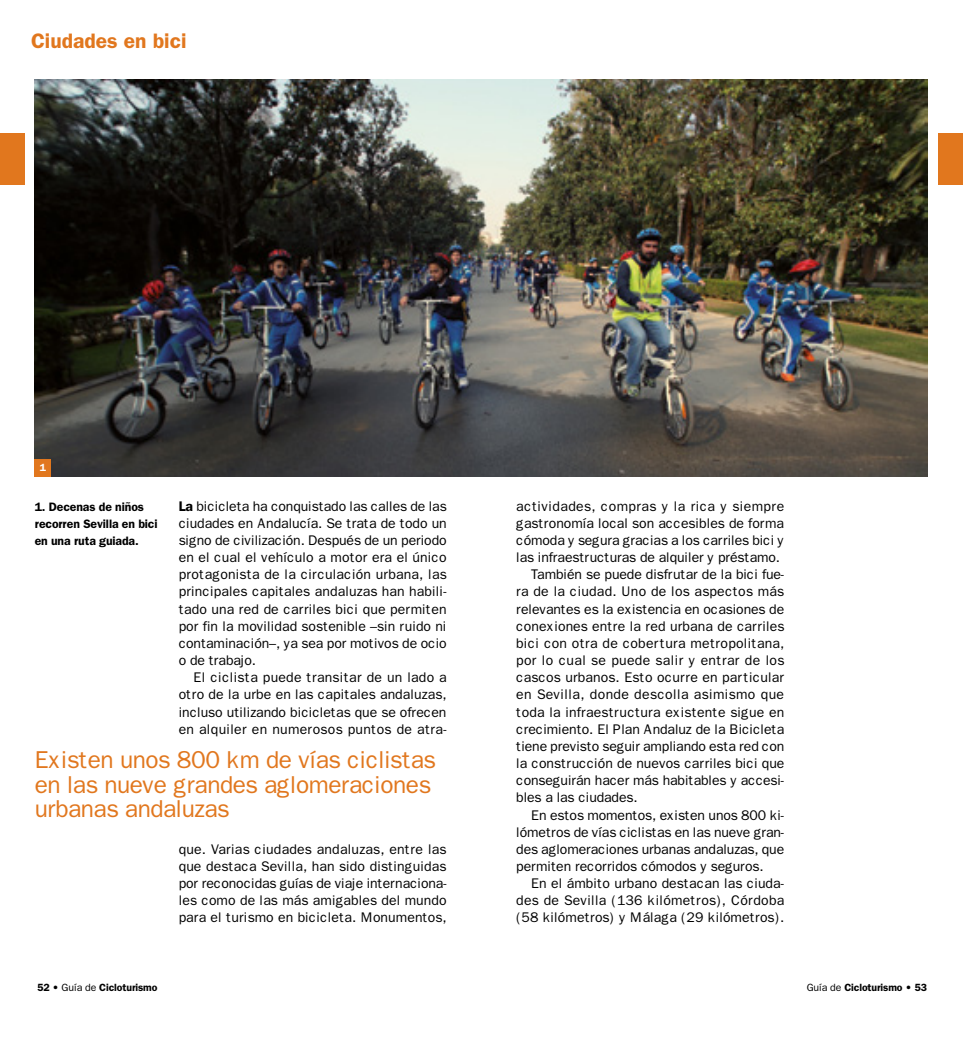
<style>
.page{position:relative;width:963px;height:1042px;background:#fff}
.page>*{position:absolute;margin:0;border:0;box-sizing:border-box;transform-origin:0 0}
.CB-Destacado{font:24.5px/24.5px "Franklin Gothic";letter-spacing:-.02em;color:#e1771e}
.t1{font:600 21px "Franklin Gothic";color:#e1771e}
.Texto{font:14px/17.2px "Franklin Gothic";letter-spacing:-.005em;color:#000;text-align:justify}
.Texto_primer_parrafo{font:14px/17.2px "Franklin Gothic";letter-spacing:-.01em;color:#000;text-align:justify}
.Pie_foto{font:600 12.25px/17.2px "Franklin Gothic";letter-spacing:-.01em;color:#000}
.t2{font:600 10.5px "Franklin Gothic";letter-spacing:-.01em;color:#000}
.NV-Números_fotos{font:600 10.5px "Franklin Gothic";color:#fff}
.s1{font-weight:600}
.s2{font-weight:400}
</style>
<div class="page">
<div style="left:0;top:133px;width:25px;height:52px;background:#e1771e"></div>
<div style="left:938px;top:133px;width:24px;height:52px;background:#e1771e"></div>
<img style="left:35px;top:79px;width:891px;height:397px">
<div style="left:35px;top:459px;width:16px;height:17px;background:#e1771e"></div>
<h2 class="t1" style="left:31px;top:28px;width:157px">Ciudades en bici</h2>
<p class="NV-Números_fotos" style="left:40px;top:462px;width:8px">1</p>
<p class="Pie_foto" style="left:35px;top:498px;width:124px">1. Decenas de niños recorren Sevilla en bici en una ruta guiada.</p>
<p class="Texto_primer_parrafo" style="left:179px;top:497px;width:269px"><span class="s1">La</span> bicicleta ha conquistado las calles de las ciudades en Andalucía. Se trata de todo un signo de civilización. Después de un periodo en el cual el vehículo a motor era el único protagonista de la circulación urbana, las principales capitales andaluzas han habili&shy;tado una red de carriles bici que permiten por fin la movilidad sostenible –sin ruido ni contaminación–, ya sea por motivos de ocio o de trabajo.</p>
<p class="Texto" style="left:179px;top:669px;width:269px;text-indent:15px">El ciclista puede transitar de un lado a otro de la urbe en las capitales andaluzas, incluso utilizando bicicletas que se ofrecen en alquiler en numerosos puntos de atra-</p>
<p class="CB-Destacado" style="left:35px;top:747px;width:402px">Existen unos 800 km de vías ciclistas en las nueve grandes aglomeraciones urbanas andaluzas</p>
<p class="Texto" style="left:179px;top:840px;width:269px">que. Varias ciudades andaluzas, entre las que destaca Sevilla, han sido distinguidas por reconocidas guías de viaje internaciona&shy;les como de las más amigables del mundo para el turismo en bicicleta. Monumentos,</p>
<p class="Texto" style="left:516px;top:497px;width:269px">actividades, compras y la rica y siempre gastronomía local son accesibles de forma cómoda y segura gracias a los carriles bici y las infraestructuras de alquiler y préstamo.</p>
<p class="Texto" style="left:516px;top:566px;width:270px;text-indent:15px">También se puede disfrutar de la bici fue&shy;ra de la ciudad. Uno de los aspectos más relevantes es la existencia en ocasiones de conexiones entre la red urbana de carriles bici con otra de cobertura metropolitana, por lo cual se puede salir y entrar de los cascos urbanos. Esto ocurre en particular en Sevilla, donde descolla asimismo que toda la infraestructura existente sigue en crecimiento. El Plan Andaluz de la Bicicleta tiene previsto seguir ampliando esta red con la construcción de nuevos carriles bici que conseguirán hacer más habitables y accesi&shy;bles a las ciudades.</p>
<p class="Texto" style="left:516px;top:806px;width:269px;text-indent:15px">En estos momentos, existen unos 800 ki&shy;lómetros de vías ciclistas en las nueve gran&shy;des aglomeraciones urbanas andaluzas, que permiten recorridos cómodos y seguros.</p>
<p class="Texto" style="left:516px;top:875px;width:269px;text-indent:15px">En el ámbito urbano destacan las ciuda&shy;des de Sevilla (136 kilómetros), Córdoba (58 kilómetros) y Málaga (29 kilómetros).</p>
<p class="t2" style="left:37px;top:981px;width:122px">52 • <span class="s2">Guía de</span> Cicloturismo</p>
<p class="t2" style="left:806px;top:981px;width:122px"><span class="s2">Guía de</span> Cicloturismo • 53</p>
</div>
